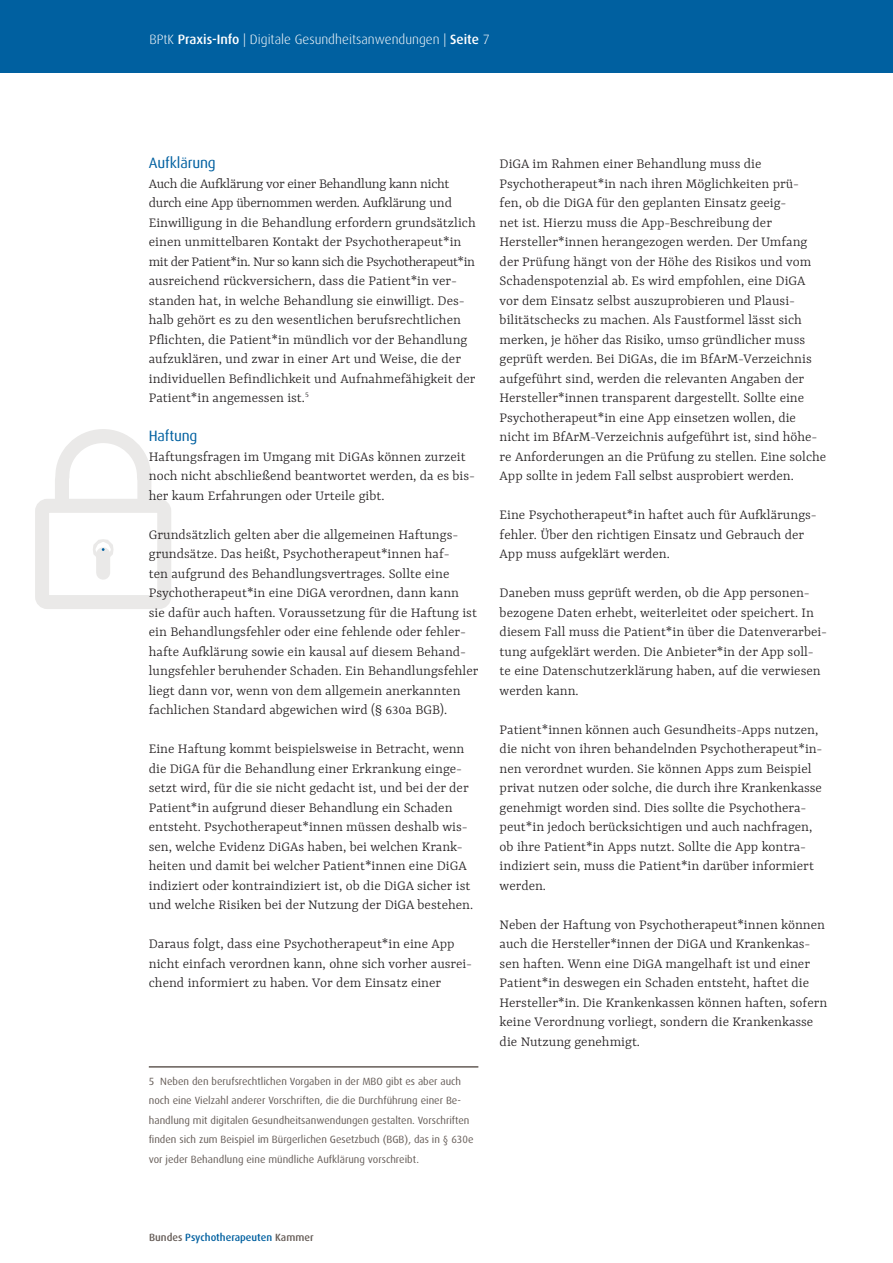
<style>
.page{position:relative;width:893px;height:1263px;background:#fff}
.page>*{position:absolute;margin:0;border:0;box-sizing:border-box;transform-origin:0 0}
.fliesstext_yrsa_10_1{font:300 15px/19.5px "Yrsa";color:#231f20}
.H2_subline_12{font:15px "Dax";letter-spacing:-.01em;color:#0060a0}
.t1{font:300 13.5px "Dax";color:#fff}
.Hinweis_m__Linie{font:10.5px/19.5px "Dax";color:#655c57}
.t2{font:500 10.5px "Dax";color:#0060a0}
.s1{font-weight:500}
.s2{color:#655c57}
</style>
<div class="page">
<div style="left:0;top:0;width:893px;height:72px;background:#0060a0"></div>
<div style="left:35px;top:499px;width:136px;height:110px;border:14px solid #eae9e8;border-radius:5px"></div>
<div style="left:96px;top:554px;width:14px;height:19px;background:#eae9e8"></div>
<svg style="left:55px;top:429px;width:96px;height:51px"></svg>
<div style="left:55px;top:480px;width:14px;height:22px;background:#eae9e8"></div>
<div style="left:137px;top:480px;width:14px;height:22px;background:#eae9e8"></div>
<div style="left:93px;top:539px;width:20px;height:21px;border:18px solid #eae9e8;border-radius:50%"></div>
<hr style="left:149px;top:1066px;width:329px;height:1px;background:#655c57">
<p class="t1" style="left:149px;top:32px;width:342px">BPtK <span class="s1">Praxis-Info</span> | Digitale Gesundheitsanwendungen | <span class="s1">Seite</span> 7</p>
<h2 class="H2_subline_12" style="left:149px;top:155px;width:68px">Aufklärung</h2>
<p class="fliesstext_yrsa_10_1" style="left:149px;top:173px;width:328px">Auch die Aufklärung vor einer Behandlung kann nicht durch eine App übernommen werden. Aufklärung und Einwilligung in die Behandlung erfordern grundsätzlich einen unmittelbaren Kontakt der Psychotherapeut*in mit der Patient*in. Nur so kann sich die Psychotherapeut*in ausreichend rückversichern, dass die Patient*in ver&shy;standen hat, in welche Behandlung sie einwilligt. Des&shy;halb gehört es zu den wesentlichen berufsrechtlichen Pflichten, die Patient*in mündlich vor der Behandlung aufzuklären, und zwar in einer Art und Weise, die der individuellen Befindlichkeit und Aufnahmefähigkeit der Patient*in angemessen ist.<sup>5</sup></p>
<h2 class="H2_subline_12" style="left:149px;top:428px;width:50px">Haftung</h2>
<p class="fliesstext_yrsa_10_1" style="left:149px;top:446px;width:328px">Haftungsfragen im Umgang mit DiGAs können zurzeit noch nicht abschließend beantwortet werden, da es bis&shy;her kaum Erfahrungen oder Urteile gibt.</p>
<p class="fliesstext_yrsa_10_1" style="left:149px;top:524px;width:331px">Grundsätzlich gelten aber die allgemeinen Haftungs&shy;grundsätze. Das heißt, Psychotherapeut*innen haf-<br>ten aufgrund des Behandlungsvertrages. Sollte eine Psychotherapeut*in eine DiGA verordnen, dann kann sie dafür auch haften. Voraussetzung für die Haftung ist ein Behandlungsfehler oder eine fehlende oder fehler&shy;hafte Aufklärung sowie ein kausal auf diesem Behand&shy;lungsfehler beruhender Schaden. Ein Behandlungsfehler liegt dann vor, wenn von dem allgemein anerkannten fachlichen Standard abgewichen wird (§ 630a BGB).</p>
<p class="fliesstext_yrsa_10_1" style="left:149px;top:739px;width:326px">Eine Haftung kommt beispielsweise in Betracht, wenn die DiGA für die Behandlung einer Erkrankung einge&shy;setzt wird, für die sie nicht gedacht ist, und bei der der Patient*in aufgrund dieser Behandlung ein Schaden entsteht. Psychotherapeut*innen müssen deshalb wis&shy;sen, welche Evidenz DiGAs haben, bei welchen Krank&shy;heiten und damit bei welcher Patient*innen eine DiGA indiziert oder kontraindiziert ist, ob die DiGA sicher ist und welche Risiken bei der Nutzung der DiGA bestehen.</p>
<p class="fliesstext_yrsa_10_1" style="left:149px;top:934px;width:325px">Daraus folgt, dass eine Psychotherapeut*in eine App nicht einfach verordnen kann, ohne sich vorher ausrei&shy;chend informiert zu haben. Vor dem Einsatz einer</p>
<p class="Hinweis_m__Linie" style="left:149px;top:1071px;width:326px">5 Neben den berufsrechtlichen Vorgaben in der MBO gibt es aber auch noch eine Vielzahl anderer Vorschriften, die die Durchführung einer Be&shy;handlung mit digitalen Gesundheitsanwendungen gestalten. Vorschriften finden sich zum Beispiel im Bürgerlichen Gesetzbuch (BGB), das in § 630e vor jeder Behandlung eine mündliche Aufklärung vorschreibt.</p>
<p class="fliesstext_yrsa_10_1" style="left:500px;top:154px;width:328px">DiGA im Rahmen einer Behandlung muss die Psychotherapeut*in nach ihren Möglichkeiten prü-<br>fen, ob die DiGA für den geplanten Einsatz geeig-<br>net ist. Hierzu muss die App-Beschreibung der Hersteller*innen herangezogen werden. Der Umfang der Prüfung hängt von der Höhe des Risikos und vom Schadenspotenzial ab. Es wird empfohlen, eine DiGA vor dem Einsatz selbst auszuprobieren und Plausi&shy;bilitätschecks zu machen. Als Faustformel lässt sich merken, je höher das Risiko, umso gründlicher muss geprüft werden. Bei DiGAs, die im BfArM-Verzeichnis aufgeführt sind, werden die relevanten Angaben der Hersteller*innen transparent dargestellt. Sollte eine Psychotherapeut*in eine App einsetzen wollen, die nicht im BfArM-Verzeichnis aufgeführt ist, sind höhe&shy;re Anforderungen an die Prüfung zu stellen. Eine solche App sollte in jedem Fall selbst ausprobiert werden.</p>
<p class="fliesstext_yrsa_10_1" style="left:500px;top:505px;width:319px">Eine Psychotherapeut*in haftet auch für Aufklärungs&shy;fehler. Über den richtigen Einsatz und Gebrauch der<br>App muss aufgeklärt werden.</p>
<p class="fliesstext_yrsa_10_1" style="left:500px;top:583px;width:329px">Daneben muss geprüft werden, ob die App personen&shy;bezogene Daten erhebt, weiterleitet oder speichert. In diesem Fall muss die Patient*in über die Datenverarbei&shy;tung aufgeklärt werden. Die Anbieter*in der App soll&shy;te eine Datenschutzerklärung haben, auf die verwiesen werden kann.</p>
<p class="fliesstext_yrsa_10_1" style="left:500px;top:719px;width:324px">Patient*innen können auch Gesundheits-Apps nutzen, die nicht von ihren behandelnden Psychotherapeut*in&shy;nen verordnet wurden. Sie können Apps zum Beispiel privat nutzen oder solche, die durch ihre Krankenkasse genehmigt worden sind. Dies sollte die Psychothera&shy;peut*in jedoch berücksichtigen und auch nachfragen, ob ihre Patient*in Apps nutzt. Sollte die App kontra&shy;indiziert sein, muss die Patient*in darüber informiert werden.</p>
<p class="fliesstext_yrsa_10_1" style="left:500px;top:914px;width:329px">Neben der Haftung von Psychotherapeut*innen können auch die Hersteller*innen der DiGA und Krankenkas&shy;sen haften. Wenn eine DiGA mangelhaft ist und einer Patient*in deswegen ein Schaden entsteht, haftet die Hersteller*in. Die Krankenkassen können haften, sofern keine Verordnung vorliegt, sondern die Krankenkasse die Nutzung genehmigt.</p>
<p class="t2" style="left:149px;top:1231px;width:166px"><span class="s2">Bundes</span> Psychotherapeuten <span class="s2">Kammer</span></p>
</div>
